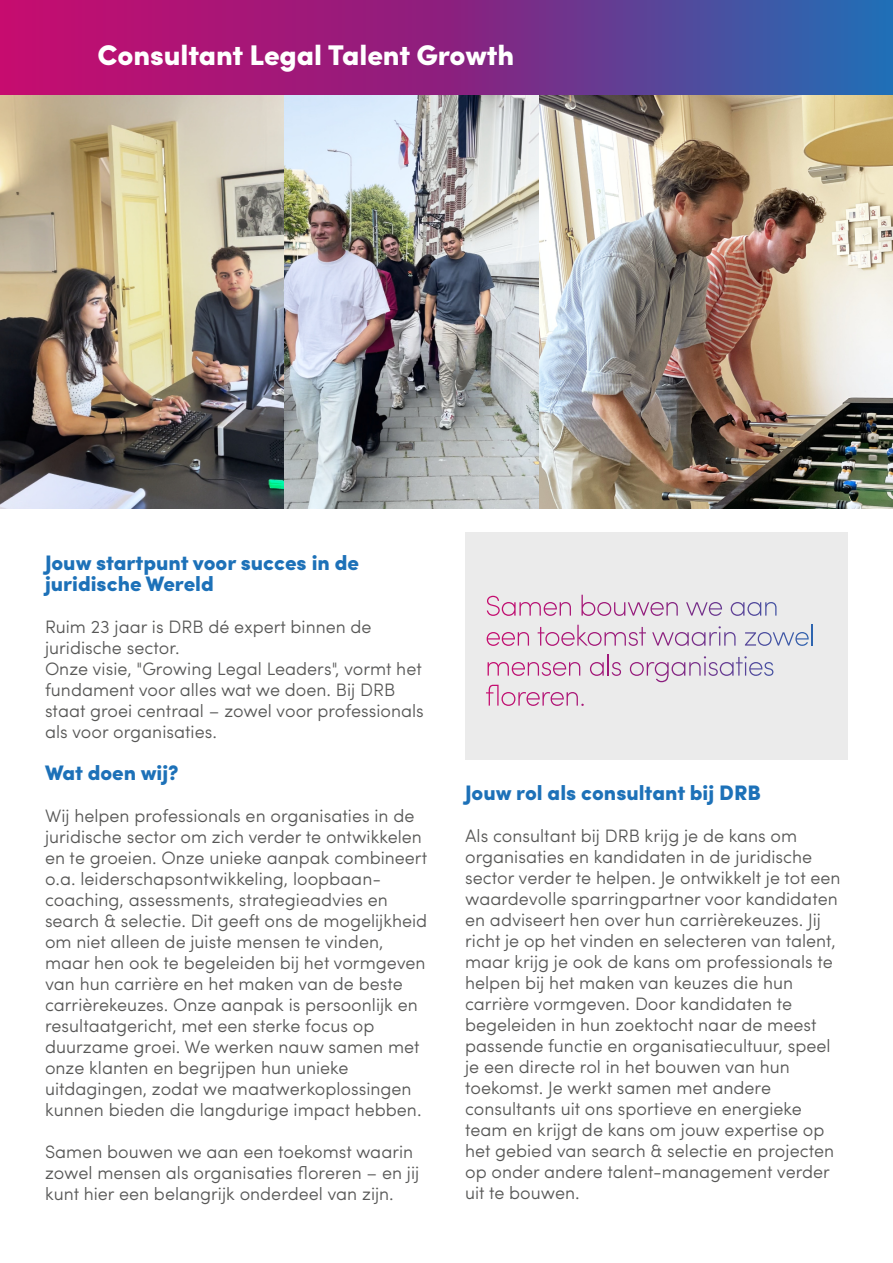
<style>
.page{position:relative;width:893px;height:1263px;background:#fff}
.page>*{position:absolute;margin:0;border:0;box-sizing:border-box;transform-origin:0 0}
.t1{font:900 28.5px "Sofia Pro";letter-spacing:-.005em;color:#fff}
.t2{font:900 21px/21px "Sofia Pro";color:#1d71b8}
.t3{font:300 18px/21px "Sofia Pro";color:#575756}
</style>
<div class="page">
<svg style="left:0;top:0;width:893px;height:95px;background:#7f2e88"></svg>
<div style="left:465px;top:532px;width:383px;height:227px;background:#ebebeb"></div>
<svg style="left:487px;top:596px;width:84px;height:20px"></svg>
<svg style="left:581px;top:595px;width:97px;height:21px"></svg>
<svg style="left:686px;top:602px;width:36px;height:14px"></svg>
<svg style="left:731px;top:602px;width:45px;height:14px"></svg>
<svg style="left:487px;top:632px;width:42px;height:14px"></svg>
<svg style="left:538px;top:625px;width:108px;height:21px"></svg>
<svg style="left:652px;top:626px;width:84px;height:20px"></svg>
<svg style="left:745px;top:632px;width:64px;height:14px"></svg>
<hr style="left:811px;top:625px;width:2px;height:21px;background:#2d64af">
<svg style="left:488px;top:662px;width:92px;height:14px"></svg>
<svg style="left:590px;top:655px;width:31px;height:21px"></svg>
<svg style="left:630px;top:656px;width:143px;height:26px"></svg>
<svg style="left:486px;top:685px;width:98px;height:21px"></svg>
<img style="left:538px;top:95px;width:355px;height:414px">
<img style="left:0;top:95px;width:538px;height:414px">
<h1 class="t1" style="left:98px;top:44px;width:418px">Consultant Legal Talent Growth</h1>
<p class="t2" style="left:45px;top:554px;width:316px">Jouw startpunt voor succes in de juridische Wereld</p>
<p class="t3" style="left:45px;top:618px;width:380px">Ruim 23 jaar is DRB dé expert binnen de juridische sector.<br>Onze visie, "Growing Legal Leaders", vormt het fundament voor alles wat we doen. Bij DRB staat groei centraal – zowel voor professionals als voor organisaties.</p>
<p class="t2" style="left:45px;top:764px;width:135px">Wat doen wij?</p>
<p class="t3" style="left:45px;top:807px;width:384px">Wij helpen professionals en organisaties in de juridische sector om zich verder te ontwikkelen en te groeien. Onze unieke aanpak combineert o.a. leiderschapsontwikkeling, loopbaan&shy;coaching, assessments, strategieadvies en search &amp; selectie. Dit geeft ons de mogelijkheid om niet alleen de juiste mensen te vinden, maar hen ook te begeleiden bij het vormgeven van hun carrière en het maken van de beste carrièrekeuzes. Onze aanpak is persoonlijk en resultaatgericht, met een sterke focus op duurzame groei. We werken nauw samen met onze klanten en begrijpen hun unieke uitdagingen, zodat we maatwerkoplossingen kunnen bieden die langdurige impact hebben.</p>
<p class="t3" style="left:45px;top:1143px;width:376px">Samen bouwen we aan een toekomst waarin zowel mensen als organisaties floreren – en jij kunt hier een belangrijk onderdeel van zijn.</p>
<p class="t2" style="left:465px;top:784px;width:297px">Jouw rol als consultant bij DRB</p>
<p class="t3" style="left:465px;top:827px;width:377px">Als consultant bij DRB krijg je de kans om organisaties en kandidaten in de juridische sector verder te helpen. Je ontwikkelt je tot een waardevolle sparringpartner voor kandidaten en adviseert hen over hun carrièrekeuzes. Jij richt je op het vinden en selecteren van talent, maar krijg je ook de kans om professionals te helpen bij het maken van keuzes die hun carrière vormgeven. Door kandidaten te begeleiden in hun zoektocht naar de meest passende functie en organisatiecultuur, speel je een directe rol in het bouwen van hun toekomst. Je werkt samen met andere consultants uit ons sportieve en energieke team en krijgt de kans om jouw expertise op het gebied van search &amp; selectie en projecten op onder andere talent-management verder uit te bouwen.</p>
</div>
